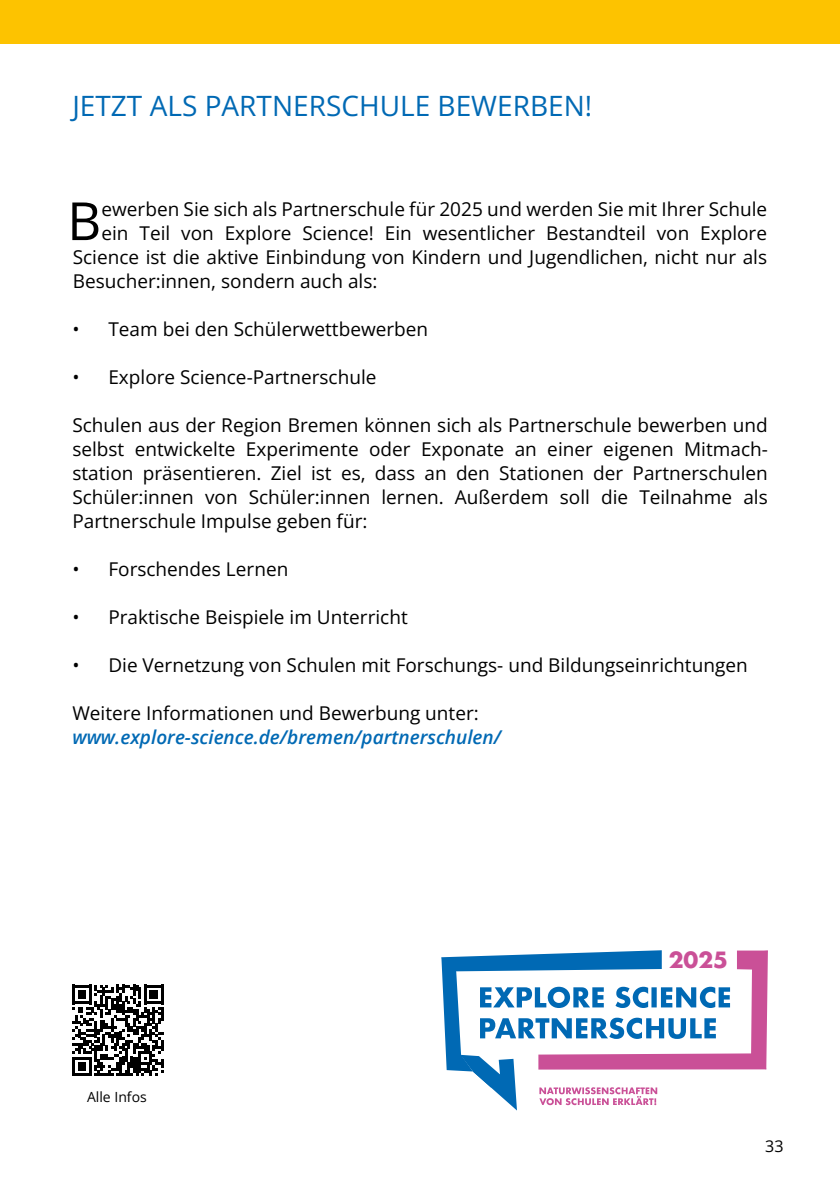
<style>
.page{position:relative;width:840px;height:1191px;background:#fff}
.page>*{position:absolute;margin:0;border:0;box-sizing:border-box;transform-origin:0 0}
.t1{font:52.6px "Open Sans";color:#000}
.t2{font:28px "Open Sans";color:#0069b4}
.t3{font:700 21.8px "Futura";color:#ca5097}
.t4{font:19px/24px "Open Sans";color:#000;text-align:justify}
.t5{font:italic 600 19px "Open Sans";color:#0069b4}
.t6{font:16px "Open Sans";color:#000}
.t7{font:14px "Open Sans";color:#000}
</style>
<div class="page">
<div style="left:0;top:0;width:839px;height:43px;background:#fdc300"></div>
<svg style="left:72px;top:984px;width:91px;height:92px"></svg>
<svg style="left:441px;top:950px;width:326px;height:160px"></svg>
<h2 class="t2" style="left:72px;top:87px;width:521px">JETZT ALS PARTNERSCHULE BEWERBEN!</h2>
<h1 class="t1" style="left:67px;top:185px;width:35px">B</h1>
<p class="t4" style="left:101px;top:197px;width:666px">ewerben Sie sich als Partnerschule für 2025 und werden Sie mit Ihrer Schule</p>
<p class="t4" style="left:101px;top:221px;width:666px">ein Teil von Explore Science! Ein wesentlicher Bestandteil von Explore</p>
<p class="t4" style="left:73px;top:245px;width:695px">Science ist die aktive Einbindung von Kindern und Jugendlichen, nicht nur als</p>
<p class="t4" style="left:73px;top:269px;width:306px">Besucher:innen, sondern auch als:</p>
<p class="t4" style="left:72px;top:317px;width:357px">• Team bei den Schülerwettbewerben</p>
<p class="t4" style="left:72px;top:365px;width:305px">• Explore Science-Partnerschule</p>
<p class="t4" style="left:72px;top:413px;width:696px">Schulen aus der Region Bremen können sich als Partnerschule bewerben und selbst entwickelte Experimente oder Exponate an einer eigenen Mitmach&shy;station präsentieren. Ziel ist es, dass an den Stationen der Partnerschulen Schüler:innen von Schüler:innen lernen. Außerdem soll die Teilnahme als Partnerschule Impulse geben für:</p>
<p class="t4" style="left:72px;top:557px;width:217px">• Forschendes Lernen</p>
<p class="t4" style="left:72px;top:605px;width:337px">• Praktische Beispiele im Unterricht</p>
<p class="t4" style="left:72px;top:653px;width:676px">• Die Vernetzung von Schulen mit Forschungs- und Bildungseinrichtungen</p>
<p class="t4" style="left:72px;top:701px;width:408px">Weitere Informationen und Bewerbung unter:</p>
<p class="t5" style="left:72px;top:724px;width:430px">www.explore-science.de/bremen/partnerschulen/</p>
<p class="t7" style="left:87px;top:1087px;width:61px">Alle Infos</p>
<p class="t3" style="left:668px;top:944px;width:61px">2025</p>
<p class="t6" style="left:764px;top:1135px;width:20px">33</p>
</div>
